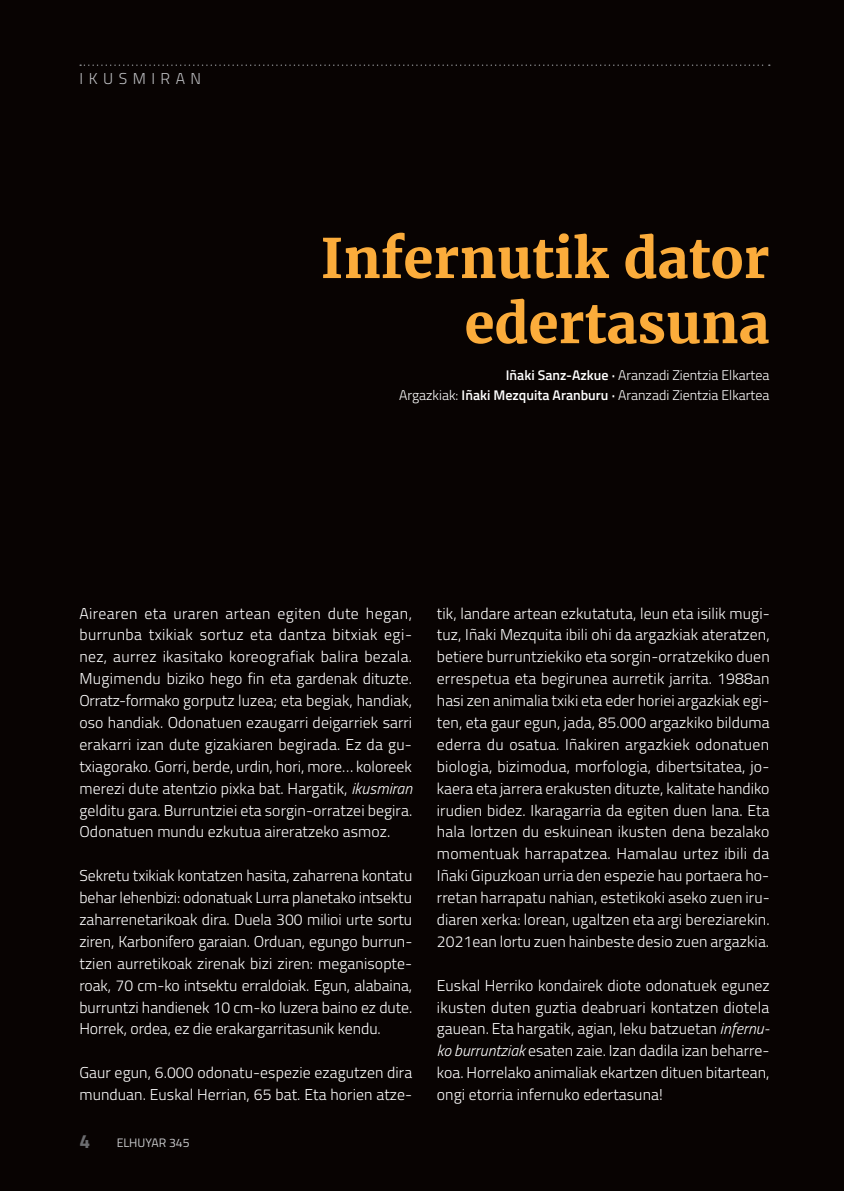
<style>
.page{position:relative;width:844px;height:1191px;background:#fff}
.page>*{position:absolute;margin:0;border:0;box-sizing:border-box;transform-origin:0 0}
.t1{font:700 54.25px/65.1px "Merriweather";color:#fbac3b;text-align:right}
.t2{font:700 19.25px "Titillium";color:#6c6d70}
.t3{font:300 15.75px/21.9px "Titillium";letter-spacing:.005em;color:#fff;text-align:justify}
.t4{font:300 15.75px "Titillium";letter-spacing:.35em;color:#bcbdc0}
.t5{font:300 14px/19.2px "Titillium";color:#fff;text-align:right}
.t6{font:12.25px "Titillium";color:#c7c8ca}
.s1{font-weight:600}
.s2{font-style:italic}
</style>
<div class="page">
<div style="left:0;top:0;width:843px;height:1191px;background:#080302"></div>
<svg style="left:80px;top:64px;width:689px;height:2px"></svg>
<p class="t4" style="left:79px;top:67px;width:123px">IKUSMIRAN</p>
<h1 class="t1" style="left:320px;top:226px;width:450px">Infernutik dator edertasuna</h1>
<p class="t5" style="left:399px;top:365px;width:372px"><span class="s1">Iñaki Sanz-Azkue ·</span> Aranzadi Zientzia Elkartea<br>Argazkiak: <span class="s1">Iñaki Mezquita Aranburu ·</span> Aranzadi Zientzia Elkartea</p>
<p class="t3" style="left:79px;top:601px;width:334px">Airearen eta uraren artean egiten dute hegan, burrunba txikiak sortuz eta dantza bitxiak egi&shy;nez, aurrez ikasitako koreografiak balira bezala.<br>Mugimendu biziko hego fin eta gardenak dituzte.<br>Orratz-formako gorputz luzea; eta begiak, handiak, oso handiak. Odonatuen ezaugarri deigarriek sarri erakarri izan dute gizakiaren begirada. Ez da gu&shy;txiagorako. Gorri, berde, urdin, hori, more… koloreek merezi dute atentzio pixka bat. Hargatik, <span class="s2">ikusmiran </span>gelditu gara. Burruntziei eta sorgin-orratzei begira.<br>Odonatuen mundu ezkutua aireratzeko asmoz.</p>
<p class="t3" style="left:79px;top:864px;width:334px">Sekretu txikiak kontatzen hasita, zaharrena kontatu behar lehenbizi: odonatuak Lurra planetako intsektu zaharrenetarikoak dira. Duela 300 milioi urte sortu ziren, Karbonifero garaian. Orduan, egungo burrun&shy;tzien aurretikoak zirenak bizi ziren: meganisopte&shy;roak, 70 cm-ko intsektu erraldoiak. Egun, alabaina, burruntzi handienek 10 cm-ko luzera baino ez dute.<br>Horrek, ordea, ez die erakargarritasunik kendu.</p>
<p class="t3" style="left:79px;top:1061px;width:334px">Gaur egun, 6.000 odonatu-espezie ezagutzen dira munduan. Euskal Herrian, 65 bat. Eta horien atze-</p>
<p class="t2" style="left:79px;top:1126px;width:12px">4</p>
<p class="t6" style="left:117px;top:1133px;width:74px">ELHUYAR 345</p>
<p class="t3" style="left:437px;top:601px;width:334px">tik, landare artean ezkutatuta, leun eta isilik mugi&shy;tuz, Iñaki Mezquita ibili ohi da argazkiak ateratzen, betiere burruntziekiko eta sorgin-orratzekiko duen errespetua eta begirunea aurretik jarrita. 1988an hasi zen animalia txiki eta eder horiei argazkiak egi&shy;ten, eta gaur egun, jada, 85.000 argazkiko bilduma ederra du osatua. Iñakiren argazkiek odonatuen biologia, bizimodua, morfologia, dibertsitatea, jo&shy;kaera eta jarrera erakusten dituzte, kalitate handiko irudien bidez. Ikaragarria da egiten duen lana. Eta hala lortzen du eskuinean ikusten dena bezalako momentuak harrapatzea. Hamalau urtez ibili da Iñaki Gipuzkoan urria den espezie hau portaera ho&shy;rretan harrapatu nahian, estetikoki aseko zuen iru&shy;diaren xerka: lorean, ugaltzen eta argi bereziarekin.<br>2021ean lortu zuen hainbeste desio zuen argazkia.</p>
<p class="t3" style="left:437px;top:973px;width:334px">Euskal Herriko kondairek diote odonatuek egunez ikusten duten guztia deabruari kontatzen diotela gauean. Eta hargatik, agian, leku batzuetan <span class="s2">infernu&shy;ko burruntziak</span> esaten zaie. Izan dadila izan beharre&shy;koa. Horrelako animaliak ekartzen dituen bitartean, ongi etorria infernuko edertasuna!</p>
</div>
